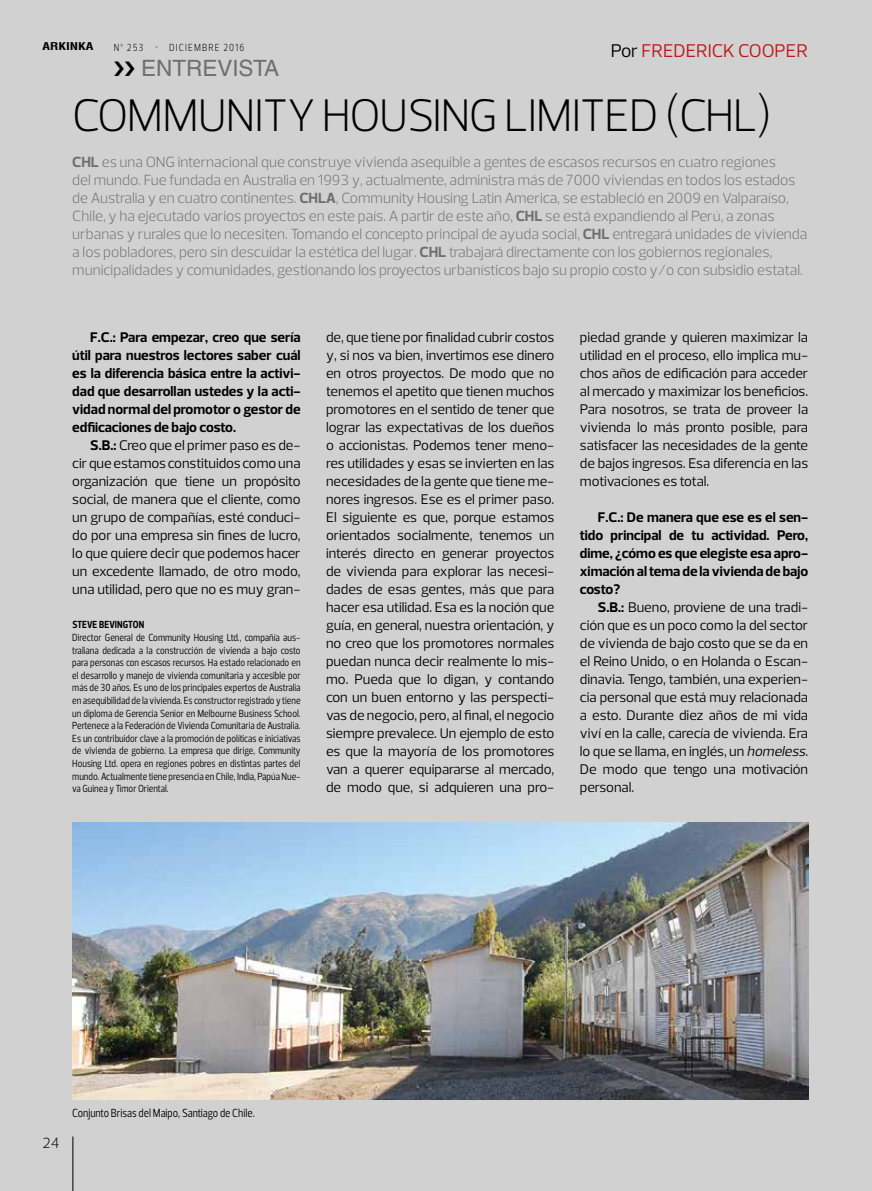
<style>
.page{position:relative;width:872px;height:1191px;background:#d1d1d1}
.page>*{position:absolute;margin:0;border:0;box-sizing:border-box;transform-origin:0 0}
.t1{font:300 46.5px "Prelo";letter-spacing:-.02em;color:#000}
.t2{font:22.5px "Helvetica LT Std";color:#706f6f}
.t3{font:18.75px "Prelo";letter-spacing:.005em;color:#be1819}
.t4{font:300 15px/18px "Prelo";color:#706f6f}
.t5{font:300 15px "Prelo";color:#000}
.t6{font:14.25px/18px "Prelo";color:#000;text-align:justify}
.t7{font:700 14.25px/18px "Prelo";color:#000;text-align:justify}
.t8{font:12px "Prelo Condensed";color:#000}
.t9{font:10.5px/12.6px "Prelo Condensed";color:#000;text-align:justify}
.t10{font:300 10.5px "Prelo Condensed";letter-spacing:.105em;color:#000}
.t11{font:700 10.5px "Prelo Condensed";letter-spacing:.01em;color:#000}
.t12{font:700 condensed 10.5px "Helvetica";color:#000;scale:1.3 1}
.s1{font-family:"Helvetica";font-weight:700;color:#9d9d9c}
.s2{color:#000}
.s3{font-weight:700}
.s4{font-style:italic}
</style>
<div class="page">
<hr style="left:73px;top:1136px;width:1px;height:55px;background:#000">
<img style="left:72px;top:822px;width:736px;height:277px">
<p class="t12" style="left:43px;top:40px;width:41px">ARKINKA</p>
<p class="t10" style="left:114px;top:41px;width:132px">Nº 253 <span class="s1">•</span> DICIEMBRE 2016</p>
<h2 class="t2" style="left:141px;top:55px;width:140px">ENTREVISTA</h2>
<h3 class="t3" style="left:611px;top:39px;width:199px"><span class="s2">Por</span> FREDERICK COOPER</h3>
<h1 class="t1" style="left:72px;top:86px;width:701px">COMMUNITY HOUSING LIMITED (CHL)</h1>
<p class="t4" style="left:72px;top:153px;width:736px"><span class="s3">CHL</span> es una ONG internacional que construye vivienda asequible a gentes de escasos recursos en cuatro regiones<br>del mundo. Fue fundada en Australia en 1993 y, actualmente, administra más de 7000 viviendas en todos los estados de Australia y en cuatro continentes. <span class="s3">CHLA</span>, Community Housing Latin America, se estableció en 2009 en Valparaíso, Chile, y ha ejecutado varios proyectos en este país. A partir de este año, <span class="s3">CHL</span> se está expandiendo al Perú, a zonas urbanas y rurales que lo necesiten. Tomando el concepto principal de ayuda social, <span class="s3">CHL</span> entregará unidades de vivienda a los pobladores, pero sin descuidar la estética del lugar. <span class="s3">CHL</span> trabajará directamente con los gobiernos regionales, municipalidades y comunidades, gestionando los proyectos urbanísticos bajo su propio costo y/o con subsidio estatal.</p>
<p class="t7" style="left:72px;top:328px;width:230px;text-indent:18px">F.C.: Para empezar, creo que sería útil para nuestros lectores saber cuál es la diferencia básica entre la activi&shy;dad que desarrollan ustedes y la acti&shy;vidad normal del promotor o gestor de edfiicaciones de bajo costo.</p>
<p class="t6" style="left:72px;top:436px;width:230px;text-indent:18px"><span class="s3">S.B.:</span> Creo que el primer paso es de&shy;cir que estamos constituidos como una organización que tiene un propósito social, de manera que el cliente, como un grupo de compañías, esté conduci&shy;do por una empresa sin fines de lucro, lo que quiere decir que podemos hacer un excedente llamado, de otro modo, una utilidad, pero que no es muy gran-</p>
<p class="t11" style="left:72px;top:618px;width:73px">STEVE BEVINGTON</p>
<p class="t9" style="left:72px;top:631px;width:230px">Director General de Community Housing Ltd., compañía aus&shy;traliana dedicada a la construcción de vivienda a bajo costo para personas con escasos recursos. Ha estado relacionado en el desarrollo y manejo de vivienda comunitaria y accesible por más de 30 años. Es uno de los principales expertos de Australia en asequibilidad de la vivienda. Es constructor registrado y tiene un diploma de Gerencia Senior en Melbourne Business School.<br>Pertenece a la Federación de Vivienda Comunitaria de Australia.<br>Es un contribuidor clave a la promoción de políticas e iniciativas de vivienda de gobierno. La empresa que dirige, Community Housing Ltd. opera en regiones pobres en distintas partes del mundo. Actualmente tiene presencia en Chile, India, Papúa Nue&shy;va Guinea y Timor Oriental.</p>
<p class="t6" style="left:326px;top:328px;width:230px">de, que tiene por finalidad cubrir costos y, si nos va bien, invertimos ese dinero en otros proyectos. De modo que no tenemos el apetito que tienen muchos promotores en el sentido de tener que lograr las expectativas de los dueños o accionistas. Podemos tener meno&shy;res utilidades y esas se invierten en las necesidades de la gente que tiene me&shy;nores ingresos. Ese es el primer paso.<br>El siguiente es que, porque estamos orientados socialmente, tenemos un interés directo en generar proyectos de vivienda para explorar las necesi&shy;dades de esas gentes, más que para hacer esa utilidad. Esa es la noción que guía, en general, nuestra orientación, y no creo que los promotores normales puedan nunca decir realmente lo mis&shy;mo. Pueda que lo digan, y contando con un buen entorno y las perspecti&shy;vas de negocio, pero, al final, el negocio siempre prevalece. Un ejemplo de esto es que la mayoría de los promotores van a querer equipararse al mercado, de modo que, si adquieren una pro-</p>
<p class="t6" style="left:580px;top:328px;width:230px">piedad grande y quieren maximizar la utilidad en el proceso, ello implica mu&shy;chos años de edificación para acceder al mercado y maximizar los beneficios.<br>Para nosotros, se trata de proveer la vivienda lo más pronto posible, para satisfacer las necesidades de la gente de bajos ingresos. Esa diferencia en las motivaciones es total.</p>
<p class="t7" style="left:580px;top:508px;width:230px;text-indent:18px">F.C.: De manera que ese es el sen&shy;tido principal de tu actividad. Pero, dime, ¿cómo es que elegiste esa apro&shy;ximación al tema de la vivienda de bajo costo?</p>
<p class="t6" style="left:580px;top:598px;width:230px;text-indent:18px"><span class="s3">S.B.:</span> Bueno, proviene de una tradi&shy;ción que es un poco como la del sector de vivienda de bajo costo que se da en el Reino Unido, o en Holanda o Escan&shy;dinavia. Tengo, también, una experien&shy;cia personal que está muy relacionada a esto. Durante diez años de mi vida viví en la calle, carecía de vivienda. Era lo que se llama, en inglés, un <span class="s4">homeless</span>.<br>De modo que tengo una motivación personal.</p>
<p class="t5" style="left:43px;top:1133px;width:19px">24</p>
<p class="t8" style="left:72px;top:1105px;width:184px">Conjunto Brisas del Maipo, Santiago de Chile.</p>
</div>
